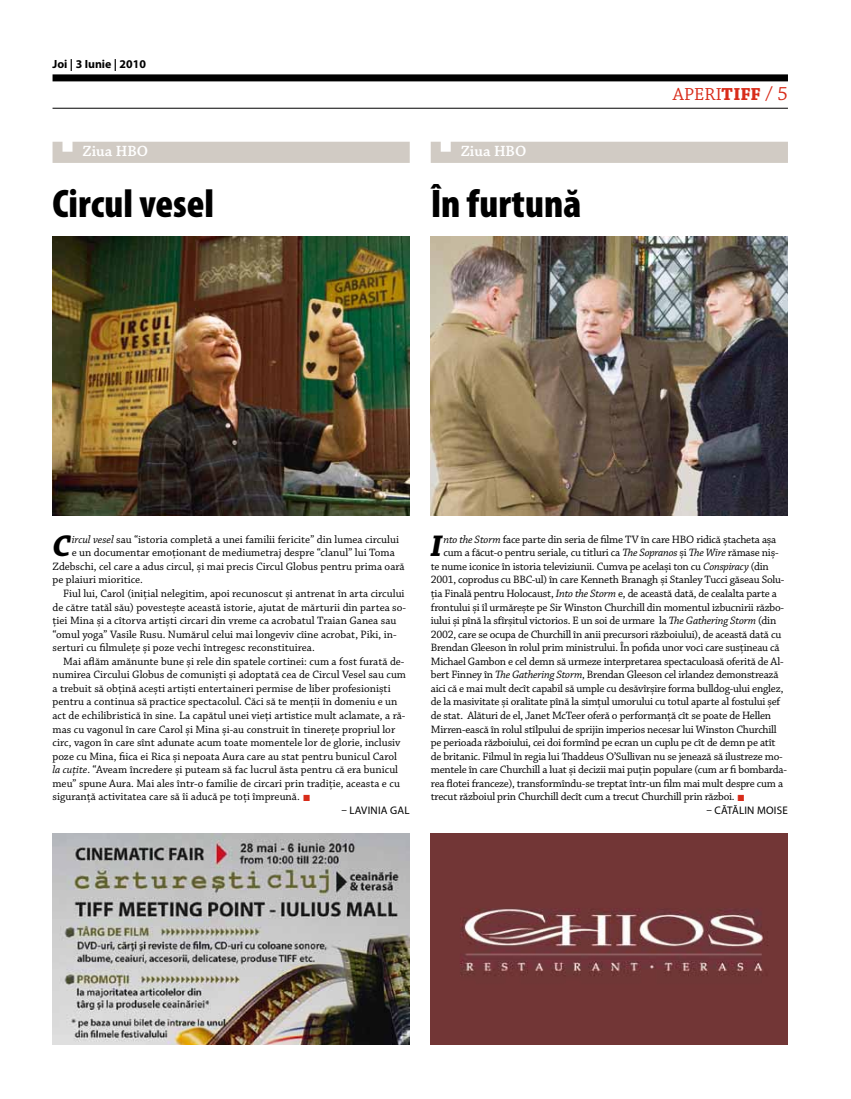
<style>
.page{position:relative;width:851px;height:1099px;background:#fff}
.page>*{position:absolute;margin:0;border:0;box-sizing:border-box;transform-origin:0 0}
.t1{font:900 condensed 40px "Myriad Pro";color:#000}
.t2{font:italic 700 31.38px "Chaparral Pro";color:#000}
.t3{font:18.38px "Chaparral Pro";letter-spacing:.005em;color:#d82c1a}
.t4{font:600 15.62px "Chaparral Pro";color:#fff}
.t5{font:700 11.88px "Myriad Pro";color:#000}
.t6{font:11.25px "Chaparral Pro";letter-spacing:-.015em;color:#000}
.t7{font:11px "Myriad Pro";letter-spacing:.02em;color:#000}
.s1{font-weight:700}
.s2{font-size:20px}
.s3{font-style:italic}
.s4{font-family:"Klavika";font-size:12.5px;color:#d82c1a}
</style>
<div class="page">
<div style="left:53px;top:74px;width:734px;height:7px;background:#000"></div>
<hr style="left:52px;top:108px;width:735px;height:1px;background:#000">
<img style="left:52px;top:833px;width:357px;height:211px">
<div style="left:52px;top:142px;width:357px;height:21px;background:#d1cbc4"></div>
<div style="left:430px;top:142px;width:357px;height:21px;background:#d1cbc4"></div>
<img style="left:52px;top:237px;width:357px;height:278px">
<img style="left:430px;top:237px;width:357px;height:278px">
<img style="left:430px;top:833px;width:357px;height:211px">
<p class="t5" style="left:52px;top:56px;width:95px">Joi | 3 Iunie | 2010</p>
<h3 class="t4" style="left:82px;top:142px;width:67px">Ziua HBO</h3>
<h1 class="t1" style="left:52px;top:178px;width:163px">Circul vesel</h1>
<h3 class="t4" style="left:460px;top:142px;width:67px">Ziua HBO</h3>
<h1 class="t1" style="left:430px;top:178px;width:152px">În furtună</h1>
<h3 class="t3" style="left:672px;top:84px;width:116px">APERI<span class="s1">TIFF</span> <span class="s2">/ 5</span></h3>
<h2 class="t2" style="left:52px;top:528px;width:20px">C</h2>
<p class="t6" style="left:72px;top:533px;width:329px"><span class="s3">ircul vesel</span> sau “istoria completă a unei familii fericite” din lumea circului</p>
<p class="t6" style="left:72px;top:546px;width:324px">e un documentar emoționant de mediumetraj despre “clanul” lui Toma</p>
<p class="t6" style="left:52px;top:560px;width:353px">Zdebschi, cel care a adus circul, şi mai precis Circul Globus pentru prima oară</p>
<p class="t6" style="left:52px;top:573px;width:92px">pe plaiuri mioritice.</p>
<p class="t6" style="left:63px;top:587px;width:343px">Fiul lui, Carol (iniţial nelegitim, apoi recunoscut şi antrenat în arta circului</p>
<p class="t6" style="left:52px;top:600px;width:355px">de către tatăl său) povesteşte această istorie, ajutat de mărturii din partea so-</p>
<p class="t6" style="left:52px;top:614px;width:345px">ţiei Mina şi a cîtorva artişti circari din vreme ca acrobatul Traian Ganea sau</p>
<p class="t6" style="left:52px;top:628px;width:345px">“omul yoga” Vasile Rusu. Numărul celui mai longeviv cîine acrobat, Piki, in-</p>
<p class="t6" style="left:52px;top:641px;width:264px">serturi cu filmuleţe şi poze vechi întregesc reconstituirea.</p>
<p class="t6" style="left:63px;top:655px;width:343px">Mai aflăm amănunte bune şi rele din spatele cortinei: cum a fost furată de-</p>
<p class="t6" style="left:52px;top:668px;width:355px">numirea Circului Globus de comunişti şi adoptată cea de Circul Vesel sau cum</p>
<p class="t6" style="left:52px;top:682px;width:339px">a trebuit să obţină aceşti artişti entertaineri permise de liber profesionişti</p>
<p class="t6" style="left:52px;top:695px;width:346px">pentru a continua să practice spectacolul. Căci să te menţii în domeniu e un</p>
<p class="t6" style="left:52px;top:709px;width:354px">act de echilibristică în sine. La capătul unei vieţi artistice mult aclamate, a ră-</p>
<p class="t6" style="left:52px;top:722px;width:344px">mas cu vagonul în care Carol şi Mina şi-au construit în tinereţe propriul lor</p>
<p class="t6" style="left:52px;top:736px;width:349px">circ, vagon în care sînt adunate acum toate momentele lor de glorie, inclusiv</p>
<p class="t6" style="left:52px;top:750px;width:346px">poze cu Mina, fiica ei Rica şi nepoata Aura care au stat pentru bunicul Carol</p>
<p class="t6" style="left:52px;top:763px;width:347px"><span class="s3">la cuţite</span>. “Aveam încredere şi puteam să fac lucrul ăsta pentru că era bunicul</p>
<p class="t6" style="left:52px;top:777px;width:349px">meu” spune Aura. Mai ales într-o familie de circari prin tradiţie, aceasta e cu</p>
<p class="t6" style="left:52px;top:790px;width:260px">siguranţă activitatea care să îi aducă pe toţi împreună. <span class="s4">•</span></p>
<p class="t7" style="left:341px;top:803px;width:20px">– LAVINIA</p>
<p class="t7" style="left:390px;top:803px;width:15px">GAL</p>
<h2 class="t2" style="left:430px;top:528px;width:13px">I</h2>
<p class="t6" style="left:443px;top:533px;width:334px"><span class="s3">nto the Storm</span> face parte din seria de filme TV în care HBO ridică ştacheta aşa</p>
<p class="t6" style="left:443px;top:546px;width:336px">cum a făcut-o pentru seriale, cu titluri ca <span class="s3">The Sopranos</span> şi <span class="s3">The Wire</span> rămase niş-</p>
<p class="t6" style="left:430px;top:560px;width:339px">te nume iconice în istoria televiziunii. Cumva pe acelaşi ton cu <span class="s3">Conspiracy</span> (din</p>
<p class="t6" style="left:430px;top:573px;width:355px">2001, coprodus cu BBC-ul) în care Kenneth Branagh şi Stanley Tucci găseau Solu-</p>
<p class="t6" style="left:431px;top:587px;width:348px">ţia Finală pentru Holocaust, <span class="s3">Into the Storm</span> e, de această dată, de cealalta parte a</p>
<p class="t6" style="left:431px;top:600px;width:354px">frontului şi îl urmăreşte pe Sir Winston Churchill din momentul izbucnirii războ-</p>
<p class="t6" style="left:431px;top:614px;width:347px">iului şi pînă la sfîrşitul victorios. E un soi de urmare la <span class="s3">The Gathering Storm</span> (din</p>
<p class="t6" style="left:431px;top:628px;width:352px">2002, care se ocupa de Churchill în anii precursori războiului), de această dată cu</p>
<p class="t6" style="left:431px;top:641px;width:350px">Brendan Gleeson în rolul prim ministrului. În pofida unor voci care susţineau că</p>
<p class="t6" style="left:431px;top:655px;width:354px">Michael Gambon e cel demn să urmeze interpretarea spectaculoasă oferită de Al-</p>
<p class="t6" style="left:431px;top:668px;width:349px">bert Finney în <span class="s3">The Gathering Storm</span>, Brendan Gleeson cel irlandez demonstrează</p>
<p class="t6" style="left:431px;top:682px;width:354px">aici că e mai mult decît capabil să umple cu desăvîrşire forma bulldog-ului englez,</p>
<p class="t6" style="left:431px;top:695px;width:351px">de la masivitate şi oralitate pînă la simţul umorului cu totul aparte al fostului şef</p>
<p class="t6" style="left:431px;top:709px;width:342px">de stat. Alături de el, Janet McTeer oferă o performanţă cît se poate de Hellen</p>
<p class="t6" style="left:431px;top:722px;width:347px">Mirren-ească în rolul stîlpului de sprijin imperios necesar lui Winston Churchill</p>
<p class="t6" style="left:431px;top:736px;width:346px">pe perioada războiului, cei doi formînd pe ecran un cuplu pe cît de demn pe atît</p>
<p class="t6" style="left:431px;top:750px;width:353px">de britanic. Filmul în regia lui Thaddeus O’Sullivan nu se jenează să ilustreze mo-</p>
<p class="t6" style="left:431px;top:763px;width:357px">mentele în care Churchill a luat şi decizii mai puţin populare (cum ar fi bombarda-</p>
<p class="t6" style="left:431px;top:777px;width:354px">rea flotei franceze), transformîndu-se treptat într-un film mai mult despre cum a</p>
<p class="t6" style="left:431px;top:790px;width:316px">trecut războiul prin Churchill decît cum a trecut Churchill prin război. <span class="s4">•</span></p>
<p class="t7" style="left:706px;top:803px;width:66px">– CĂTĂLIN MOISE</p>
</div>
